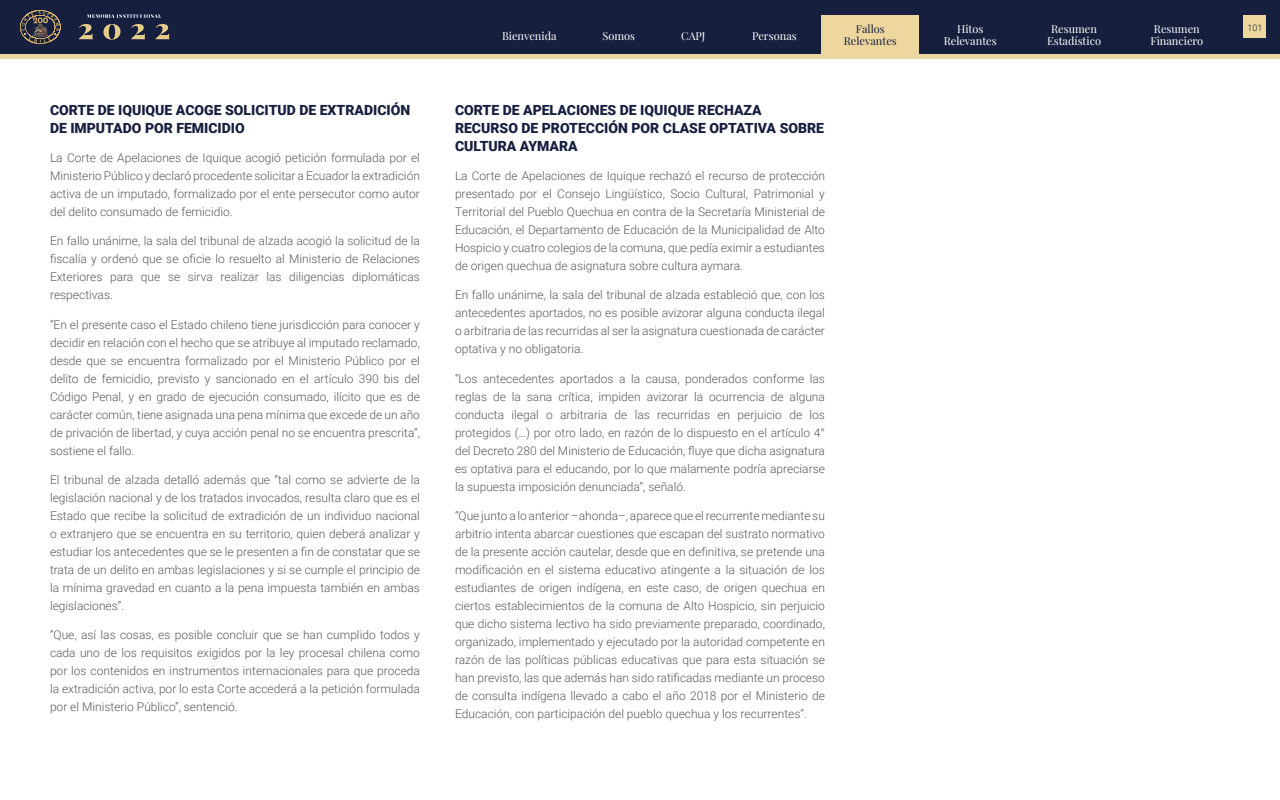
<style>
.page{position:relative;width:1280px;height:800px;background:#fff}
.page>*{position:absolute;margin:0;border:0;box-sizing:border-box;transform-origin:0 0}
.t1{font:900 14px/18px "Roboto";color:#171f3f}
.t2{font:300 12px/18px "Roboto";color:#58595b;text-align:justify}
.t3{font:11px/12px "Playfair Display";color:#fff;text-align:center}
.t4{font:11px "Playfair Display";color:#171f3f}
.t5{font:300 9px "Roboto";color:#171f3f}
</style>
<div class="page">
<div style="left:0;top:0;width:1280px;height:54px;background:#171f3f"></div>
<div style="left:0;top:54px;width:1280px;height:5px;background:#edd79e"></div>
<div style="left:1244px;top:16px;width:22px;height:22px;background:#edd79e"></div>
<div style="left:822px;top:16px;width:97px;height:43px;background:#edd79e"></div>
<svg style="left:79px;top:24px;width:90px;height:16px"></svg>
<svg style="left:87px;top:14px;width:74px;height:4px"></svg>
<svg style="left:20px;top:10px;width:41px;height:34px"></svg>
<p class="t1" style="left:50px;top:100px;width:362px">CORTE DE IQUIQUE ACOGE SOLICITUD DE EXTRADICIÓN<br>DE IMPUTADO POR FEMICIDIO</p>
<p class="t2" style="left:50px;top:148px;width:372px">La Corte de Apelaciones de Iquique acogió petición formulada por el Ministerio Público y declaró procedente solicitar a Ecuador la extradición activa de un imputado, formalizado por el ente persecutor como autor del delito consumado de femicidio.</p>
<p class="t2" style="left:50px;top:232px;width:372px">En fallo unánime, la sala del tribunal de alzada acogió la solicitud de la fiscalía y ordenó que se oficie lo resuelto al Ministerio de Relaciones Exteriores para que se sirva realizar las diligencias diplomáticas respectivas.</p>
<p class="t2" style="left:50px;top:315px;width:372px">“En el presente caso el Estado chileno tiene jurisdicción para conocer y decidir en relación con el hecho que se atribuye al imputado reclamado, desde que se encuentra formalizado por el Ministerio Público por el delito de femicidio, previsto y sancionado en el artículo 390 bis del Código Penal, y en grado de ejecución consumado, ilícito que es de carácter común, tiene asignada una pena mínima que excede de un año de privación de libertad, y cuya acción penal no se encuentra prescrita”, sostiene el fallo.</p>
<p class="t2" style="left:50px;top:470px;width:372px">El tribunal de alzada detalló además que “tal como se advierte de la legislación nacional y de los tratados invocados, resulta claro que es el Estado que recibe la solicitud de extradición de un individuo nacional o extranjero que se encuentra en su territorio, quien deberá analizar y estudiar los antecedentes que se le presenten a fin de constatar que se trata de un delito en ambas legislaciones y si se cumple el principio de la mínima gravedad en cuanto a la pena impuesta también en ambas legislaciones”.</p>
<p class="t2" style="left:50px;top:626px;width:372px">“Que, así las cosas, es posible concluir que se han cumplido todos y cada uno de los requisitos exigidos por la ley procesal chilena como por los contenidos en instrumentos internacionales para que proceda la extradición activa, por lo esta Corte accederá a la petición formulada por el Ministerio Público”, sentenció.</p>
<p class="t4" style="left:856px;top:20px;width:30px">Fallos</p>
<p class="t5" style="left:1248px;top:21px;width:16px">101</p>
<p class="t4" style="left:844px;top:32px;width:54px">Relevantes</p>
<p class="t3" style="left:944px;top:22px;width:54px">Hitos<br>Relevantes</p>
<p class="t3" style="left:1150px;top:22px;width:54px">Resumen<br>Financiero</p>
<p class="t3" style="left:502px;top:29px;width:56px">Bienvenida</p>
<p class="t3" style="left:602px;top:29px;width:34px">Somos</p>
<p class="t3" style="left:681px;top:29px;width:26px">CAPJ</p>
<p class="t3" style="left:1047px;top:22px;width:56px">Resumen<br>Estadístico</p>
<p class="t3" style="left:752px;top:29px;width:46px">Personas</p>
<p class="t1" style="left:455px;top:100px;width:371px">CORTE DE APELACIONES DE IQUIQUE RECHAZA<br>RECURSO DE PROTECCIÓN POR CLASE OPTATIVA SOBRE<br>CULTURA AYMARA</p>
<p class="t2" style="left:455px;top:166px;width:372px">La Corte de Apelaciones de Iquique rechazó el recurso de protección presentado por el Consejo Lingüístico, Socio Cultural, Patrimonial y Territorial del Pueblo Quechua en contra de la Secretaría Ministerial de Educación, el Departamento de Educación de la Municipalidad de Alto Hospicio y cuatro colegios de la comuna, que pedía eximir a estudiantes de origen quechua de asignatura sobre cultura aymara.</p>
<p class="t2" style="left:455px;top:286px;width:372px">En fallo unánime, la sala del tribunal de alzada estableció que, con los antecedentes aportados, no es posible avizorar alguna conducta ilegal o arbitraria de las recurridas al ser la asignatura cuestionada de carácter optativa y no obligatoria.</p>
<p class="t2" style="left:455px;top:369px;width:372px">“Los antecedentes aportados a la causa, ponderados conforme las reglas de la sana crítica, impiden avizorar la ocurrencia de alguna conducta ilegal o arbitraria de las recurridas en perjuicio de los protegidos (…) por otro lado, en razón de lo dispuesto en el artículo 4° del Decreto 280 del Ministerio de Educación, fluye que dicha asignatura es optativa para el educando, por lo que malamente podría apreciarse la supuesta imposición denunciada”, señaló.</p>
<p class="t2" style="left:455px;top:506px;width:372px">“Que junto a lo anterior –ahonda–, aparece que el recurrente mediante su arbitrio intenta abarcar cuestiones que escapan del sustrato normativo de la presente acción cautelar, desde que en definitiva, se pretende una modificación en el sistema educativo atingente a la situación de los estudiantes de origen indígena, en este caso, de origen quechua en ciertos establecimientos de la comuna de Alto Hospicio, sin perjuicio que dicho sistema lectivo ha sido previamente preparado, coordinado, organizado, implementado y ejecutado por la autoridad competente en razón de las políticas públicas educativas que para esta situación se han previsto, las que además han sido ratificadas mediante un proceso de consulta indígena llevado a cabo el año 2018 por el Ministerio de Educación, con participación del pueblo quechua y los recurrentes”.</p>
</div>
